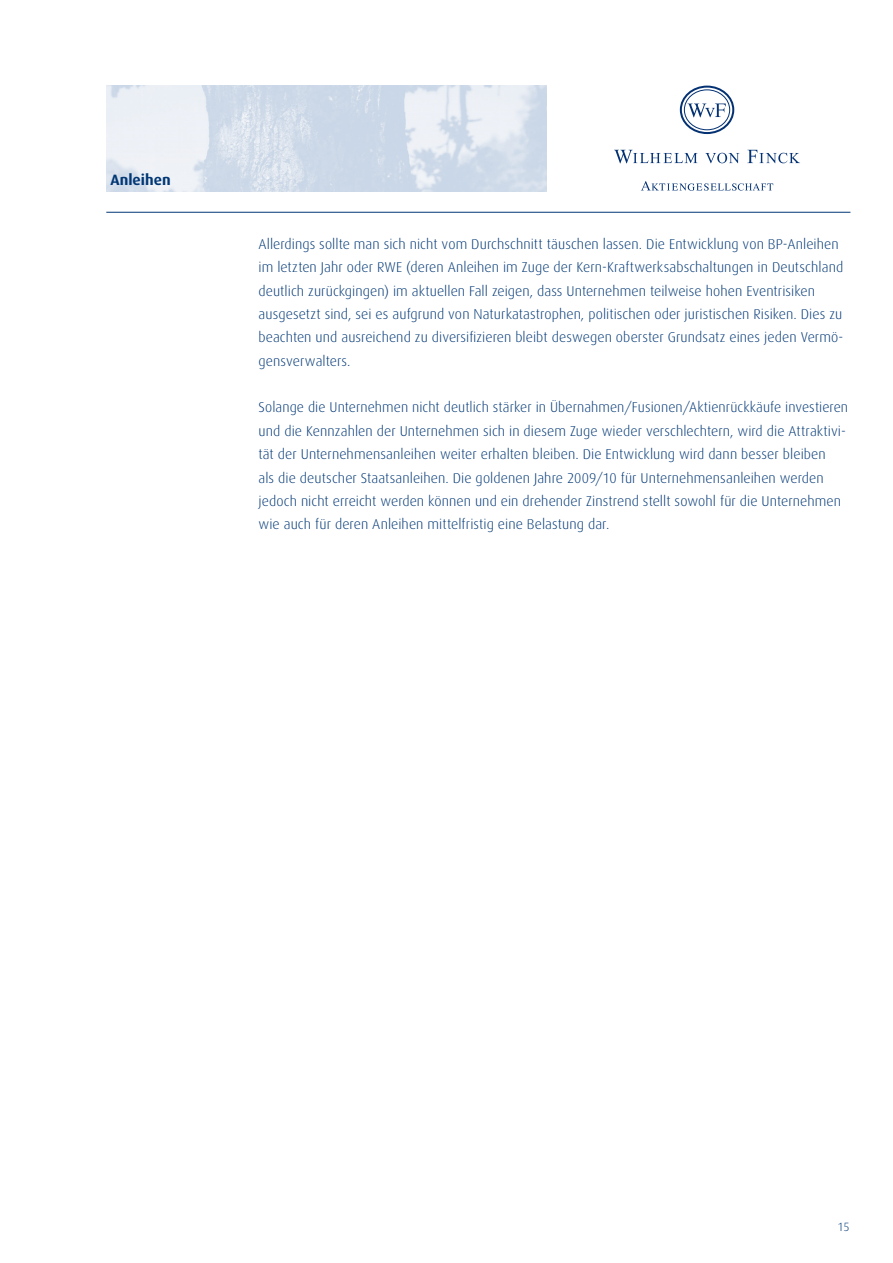
<style>
.page{position:relative;width:893px;height:1263px;background:#fff}
.page>*{position:absolute;margin:0;border:0;box-sizing:border-box;transform-origin:0 0}
.t1{font:700 15px "Dax";color:#013775}
.t2{font:300 14.25px/23.4px "Dax";letter-spacing:.005em;color:#013775}
.t3{font:300 12px "Dax";color:#013775}
</style>
<div class="page">
<svg style="left:688px;top:104px;width:38px;height:13px"></svg>
<div style="left:680px;top:86px;width:54px;height:48px;border:2px solid #033172;border-radius:50%"></div>
<div style="left:684px;top:89px;width:46px;height:41px;border:1px solid #033172;border-radius:50%"></div>
<svg style="left:614px;top:150px;width:83px;height:13px"></svg>
<svg style="left:705px;top:153px;width:34px;height:10px"></svg>
<svg style="left:747px;top:150px;width:53px;height:13px"></svg>
<svg style="left:641px;top:181px;width:132px;height:10px"></svg>
<hr style="left:106px;top:212px;width:744px;height:1px;background:#013775">
<img style="left:107px;top:85px;width:439px;height:107px">
<p class="t1" style="left:111px;top:174px;width:62px">Anleihen</p>
<p class="t2" style="left:259px;top:233px;width:586px">Allerdings sollte man sich nicht vom Durchschnitt täuschen lassen. Die Entwicklung von BP-Anleihen im letzten Jahr oder RWE (deren Anleihen im Zuge der Kern-Kraftwerksabschaltungen in Deutschland deutlich zurückgingen) im aktuellen Fall zeigen, dass Unternehmen teilweise hohen Eventrisiken ausgesetzt sind, sei es aufgrund von Naturkatastrophen, politischen oder juristischen Risiken. Dies zu beachten und ausreichend zu diversifizieren bleibt deswegen oberster Grundsatz eines jeden Vermö&shy;gensverwalters.</p>
<p class="t2" style="left:259px;top:397px;width:591px">Solange die Unternehmen nicht deutlich stärker in Übernahmen/Fusionen/Aktienrückkäufe investieren und die Kennzahlen der Unternehmen sich in diesem Zuge wieder verschlechtern, wird die Attraktivi&shy;tät der Unternehmensanleihen weiter erhalten bleiben. Die Entwicklung wird dann besser bleiben<br>als die deutscher Staatsanleihen. Die goldenen Jahre 2009/10 für Unternehmensanleihen werden jedoch nicht erreicht werden können und ein drehender Zinstrend stellt sowohl für die Unternehmen wie auch für deren Anleihen mittelfristig eine Belastung dar.</p>
<p class="t3" style="left:837px;top:1222px;width:14px">15</p>
</div>
